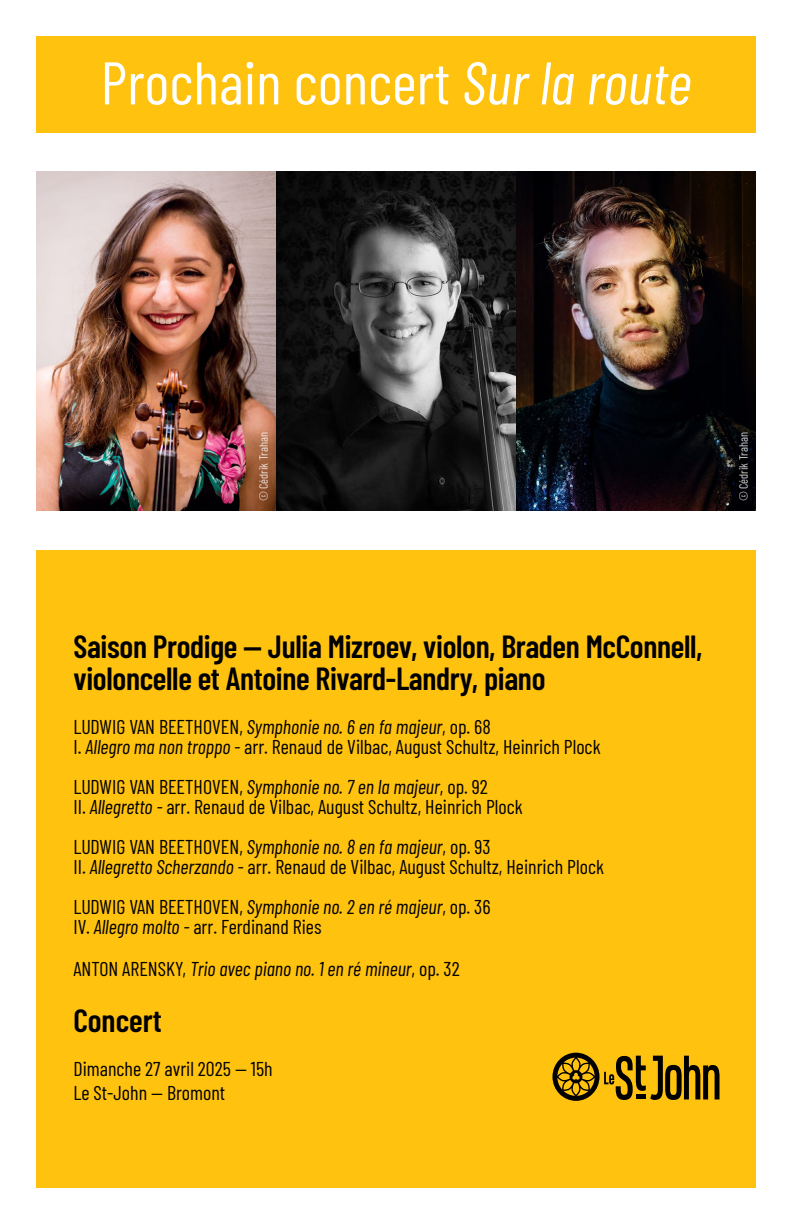
<style>
.page{position:relative;width:792px;height:1224px;background:#fff}
.page>*{position:absolute;margin:0;border:0;box-sizing:border-box;transform-origin:0 0}
.t1{font:60px "Barlow Condensed";color:#fff}
.t2{font:600 32px/32px "Barlow Condensed";letter-spacing:-.01em;color:#000}
.t3{font:20px/20px "Barlow Condensed";color:#000}
.t4{font:italic 20px "Barlow Condensed";color:#000}
.t5{font:12px "Barlow Condensed";color:#fff}
.s1{font-style:italic}
.s2{font-style:normal}
</style>
<div class="page">
<img style="left:36px;top:171px;width:720px;height:340px">
<div style="left:36px;top:36px;width:720px;height:96px;background:#ffc20e"></div>
<div style="left:36px;top:550px;width:720px;height:638px;background:#ffc20e"></div>
<svg style="left:552px;top:1053px;width:168px;height:48px"></svg>
<h1 class="t1" style="left:101px;top:40px;width:592px">Prochain concert <span class="s1">Sur la route</span></h1>
<p class="t5" style="left:255px;top:501px;width:71px;rotate:-90deg">© Cédrik Trahan</p>
<p class="t5" style="left:735px;top:501px;width:71px;rotate:-90deg">© Cédrik Trahan</p>
<h2 class="t2" style="left:73px;top:628px;width:631px">Saison Prodige — Julia Mizroev, violon, Braden McConnell, violoncelle et Antoine Rivard-Landry, piano</h2>
<p class="t3" style="left:73px;top:715px;width:529px">LUDWIG VAN BEETHOVEN, <span class="s1">Symphonie no. 6 en fa majeur</span>, op. 68<br>I. <span class="s1">Allegro ma non troppo -</span> arr. Renaud de Vilbac, August Schultz, Heinrich Plock</p>
<p class="t3" style="left:73px;top:775px;width:451px">LUDWIG VAN BEETHOVEN, <span class="s1">Symphonie no. 7 en la majeur</span>, op. 92<br>II. <span class="s1">Allegretto -</span> arr. Renaud de Vilbac, August Schultz, Heinrich Plock</p>
<p class="t3" style="left:73px;top:835px;width:532px">LUDWIG VAN BEETHOVEN, <span class="s1">Symphonie no. 8 en fa majeur</span>, op. 93<br>II. <span class="s1">Allegretto Scherzando -</span> arr. Renaud de Vilbac, August Schultz, Heinrich Plock</p>
<p class="t3" style="left:73px;top:895px;width:419px">LUDWIG VAN BEETHOVEN, <span class="s1">Symphonie no. 2 en ré majeur</span>, op. 36<br>IV. <span class="s1">Allegro molto -</span> arr. Ferdinand Ries</p>
<p class="t4" style="left:73px;top:954px;width:388px"><span class="s2">ANTON ARENSKY,</span> Trio avec piano no. 1 en ré mineur<span class="s2">, op. 32</span></p>
<h2 class="t2" style="left:73px;top:1002px;width:90px">Concert</h2>
<p class="t3" style="left:73px;top:1055px;width:201px;line-height:24px">Dimanche 27 avril 2025 — 15h<br>Le St-John — Bromont</p>
</div>
